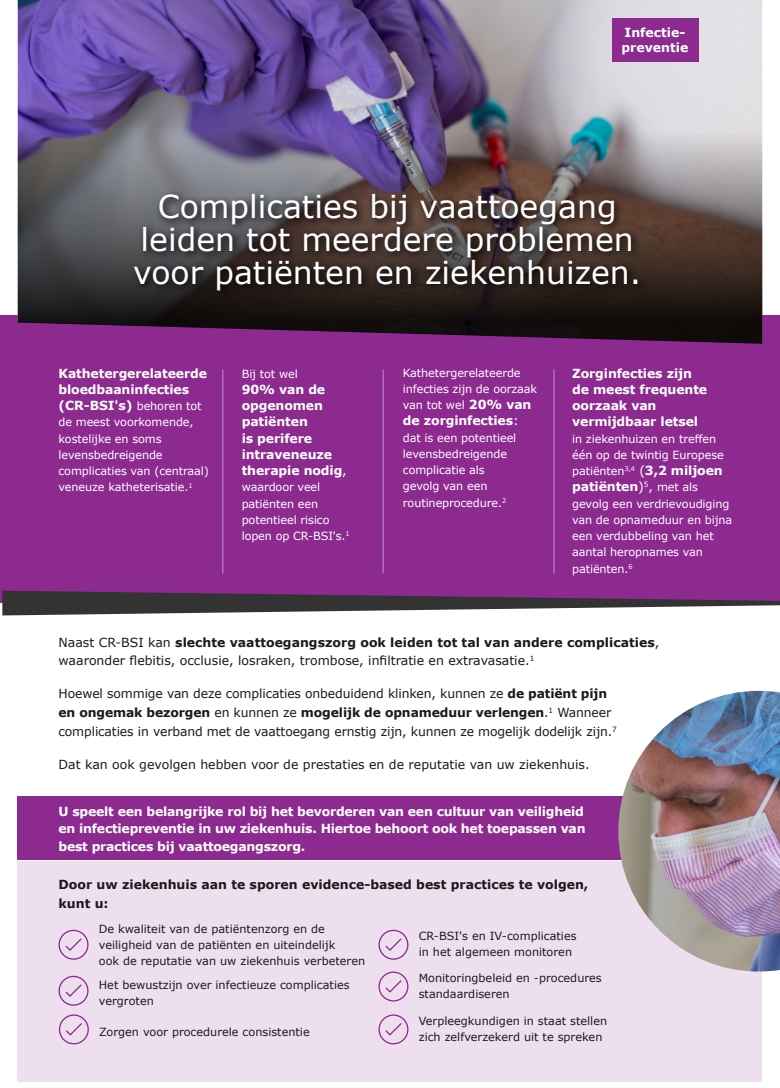
<style>
.page{position:relative;width:780px;height:1088px;background:#fff}
.page>*{position:absolute;margin:0;border:0;box-sizing:border-box;transform-origin:0 0}
.t1{font:31.5px/32.9px "Verdana";color:#fff;text-align:center}
.t2{font:12.5px/18.8px "Verdana";letter-spacing:-.01em;color:#1a1a1a}
.Body{font:700 12.5px/16.2px "Verdana";letter-spacing:-.01em;color:#fff}
.t3{font:700 12.5px/18.8px "Verdana";color:#1a1a1a}
.Body-2{font:11.25px/16.2px "Verdana";letter-spacing:-.01em;color:#fff}
.t4{font:11.25px/16.2px "Verdana";color:#1a1a1a}
.s1{font-weight:400;font-size:11.25px}
.s2{font-weight:400}
.s3{font-weight:700;font-size:12.5px}
.s4{font-weight:700}
</style>
<div class="page">
<div style="left:18px;top:861px;width:744px;height:221px;background:#eedfee"></div>
<div style="left:18px;top:796px;width:744px;height:64px;background:#8d2a90"></div>
<div style="left:0;top:315px;width:780px;height:288px;background:#8d2a90"></div>
<img style="left:18px;top:0;width:744px;height:18px">
<svg style="left:2px;top:591px;width:778px;height:24px"></svg>
<hr style="left:222px;top:370px;width:1px;height:203px;background:#c694c7">
<hr style="left:383px;top:370px;width:1px;height:203px;background:#c694c7">
<hr style="left:553px;top:370px;width:1px;height:203px;background:#c694c7">
<div style="left:378px;top:971px;width:30px;height:30px;border:1px solid #8d2a90;border-radius:50%"></div>
<svg style="left:385px;top:980px;width:17px;height:13px"></svg>
<div style="left:378px;top:930px;width:30px;height:30px;border:1px solid #8d2a90;border-radius:50%"></div>
<svg style="left:385px;top:938px;width:17px;height:13px"></svg>
<div style="left:378px;top:1014px;width:30px;height:30px;border:1px solid #8d2a90;border-radius:50%"></div>
<svg style="left:385px;top:1023px;width:17px;height:13px"></svg>
<div style="left:59px;top:930px;width:29px;height:30px;border:1px solid #8d2a90;border-radius:50%"></div>
<svg style="left:65px;top:938px;width:17px;height:13px"></svg>
<div style="left:59px;top:1014px;width:30px;height:30px;border:1px solid #8d2a90;border-radius:50%"></div>
<svg style="left:66px;top:1023px;width:16px;height:13px"></svg>
<img style="left:618px;top:691px;width:162px;height:280px">
<img style="left:18px;top:18px;width:744px;height:326px">
<svg style="left:130px;top:189px;width:517px;height:110px;background:#3f3431"></svg>
<div style="left:59px;top:976px;width:29px;height:30px;border:1px solid #8d2a90;border-radius:50%"></div>
<svg style="left:65px;top:984px;width:17px;height:13px"></svg>
<h1 class="Body" style="left:624px;top:24px;width:62px">Infectie-</h1>
<h1 class="Body" style="left:621px;top:39px;width:68px">preventie</h1>
<h1 class="t1" style="left:133px;top:190px;width:509px">Complicaties bij vaattoegang leiden tot meerdere problemen voor patiënten en ziekenhuizen.</h1>
<p class="Body" style="left:59px;top:365px;width:150px">Kathetergerelateerde bloedbaaninfecties (CR-BSI's) <span class="s1">behoren tot</span></p>
<p class="Body-2" style="left:59px;top:414px;width:152px">de meest voorkomende, kostelijke en soms levensbedreigende complicaties van (centraal) veneuze katheterisatie.<sup>1</sup></p>
<p class="Body-2" style="left:242px;top:365px;width:58px">Bij tot wel</p>
<p class="Body" style="left:242px;top:381px;width:107px">90% van de opgenomen patiënten<br>is perifere intraveneuze therapie nodig<span class="s2">,</span></p>
<p class="Body-2" style="left:242px;top:479px;width:109px">waardoor veel patiënten een potentieel risico lopen op CR-BSI's.<sup>1</sup></p>
<p class="Body-2" style="left:403px;top:364px;width:136px">Kathetergerelateerde infecties zijn de oorzaak van tot wel <span class="s3">20% van</span></p>
<p class="Body" style="left:403px;top:412px;width:117px">de zorginfecties<span class="s2">:</span></p>
<p class="Body-2" style="left:403px;top:429px;width:115px">dat is een potentieel levensbedreigende complicatie als gevolg van een routineprocedure.<sup>2</sup></p>
<p class="Body" style="left:572px;top:365px;width:137px">Zorginfecties zijn de meest frequente oorzaak van vermijdbaar letsel</p>
<p class="Body-2" style="left:572px;top:430px;width:153px">in ziekenhuizen en treffen één op de twintig Europese</p>
<p class="Body" style="left:572px;top:462px;width:152px"><span class="s1">patiënten</span><sup>3,4</sup> <span class="s2">(</span>3,2 miljoen patiënten<span class="s2">)</span><sup>5</sup><span class="s2">,</span> <span class="s1">met als</span></p>
<p class="Body-2" style="left:572px;top:495px;width:162px">gevolg een verdrievoudiging van de opnameduur en bijna een verdubbeling van het aantal heropnames van patiënten.<sup>6</sup></p>
<h2 class="t2" style="left:59px;top:633px;width:602px">Naast CR-BSI kan <span class="s4">slechte vaattoegangszorg ook leiden tot tal van andere complicaties</span>, waaronder flebitis, occlusie, losraken, trombose, infiltratie en extravasatie.<sup>1</sup></h2>
<h2 class="t2" style="left:59px;top:684px;width:559px">Hoewel sommige van deze complicaties onbeduidend klinken, kunnen ze <span class="s4">de patiënt pijn en ongemak bezorgen</span> en kunnen ze <span class="s4">mogelijk de opnameduur verlengen</span>.<sup>1</sup> Wanneer complicaties in verband met de vaattoegang ernstig zijn, kunnen ze mogelijk dodelijk zijn.<sup>7</sup></h2>
<h2 class="t2" style="left:59px;top:755px;width:532px">Dat kan ook gevolgen hebben voor de prestaties en de reputatie van uw ziekenhuis.</h2>
<h2 class="Body" style="left:59px;top:802px;width:528px;line-height:17.5px">U speelt een belangrijke rol bij het bevorderen van een cultuur van veiligheid en infectiepreventie in uw ziekenhuis. Hiertoe behoort ook het toepassen van best practices bij vaattoegangszorg.</h2>
<h2 class="t3" style="left:59px;top:875px;width:531px">Door uw ziekenhuis aan te sporen evidence-based best practices te volgen, kunt u:</h2>
<h2 class="t4" style="left:99px;top:920px;width:268px">De kwaliteit van de patiëntenzorg en de veiligheid van de patiënten en uiteindelijk<br>ook de reputatie van uw ziekenhuis verbeteren</h2>
<h2 class="t4" style="left:99px;top:976px;width:252px">Het bewustzijn over infectieuze complicaties vergroten</h2>
<h2 class="t4" style="left:99px;top:1023px;width:212px">Zorgen voor procedurele consistentie</h2>
<h2 class="t4" style="left:419px;top:928px;width:159px">CR-BSI's en IV-complicaties in het algemeen monitoren</h2>
<h2 class="t4" style="left:419px;top:969px;width:184px">Monitoringbeleid en -procedures standaardiseren</h2>
<h2 class="t4" style="left:419px;top:1012px;width:190px">Verpleegkundigen in staat stellen zich zelfverzekerd uit te spreken</h2>
</div>
